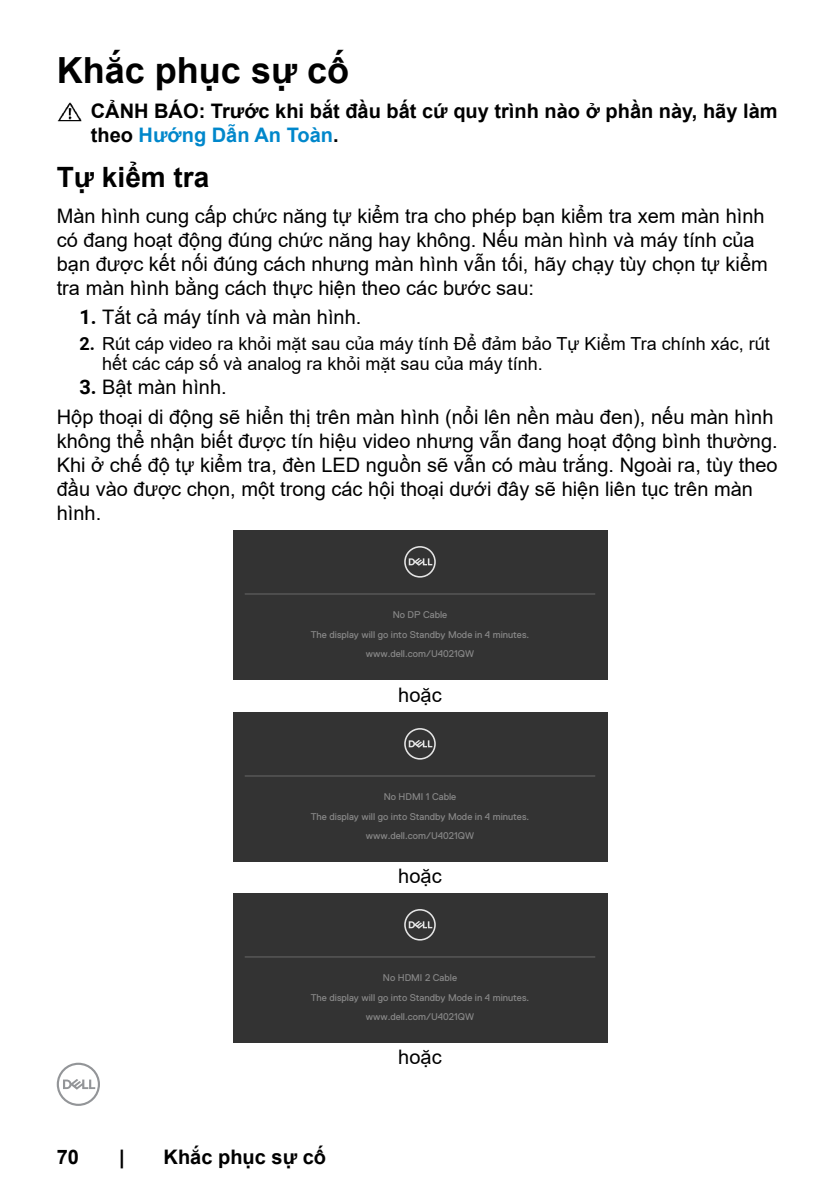
<style>
.page{position:relative;width:840px;height:1191px;background:#fff}
.page>*{position:absolute;margin:0;border:0;box-sizing:border-box;transform-origin:0 0}
.t1{font:700 36px "Arial";color:#000}
.t2{font:700 28px "Arial";color:#000}
.t3{font:20px/24px "Arial";color:#000}
.t4{font:700 20px/24px "Arial";color:#000}
.t5{font:18px/20px "Arial";color:#000}
.t6{font:9.8px/20.2px "Dell Replica";color:#888;text-align:center}
.s1{color:#0087cb}
.s2{font-family:"Roboto";font-weight:700}
</style>
<div class="page">
<svg style="left:57px;top:1062px;width:43px;height:44px"></svg>
<img style="left:57px;top:102px;width:25px;height:20px">
<div style="left:233px;top:530px;width:373px;height:150px;background:#333"></div>
<hr style="left:244px;top:593px;width:351px;height:1px;background:#666">
<svg style="left:404px;top:546px;width:31px;height:31px"></svg>
<div style="left:233px;top:712px;width:373px;height:150px;background:#333"></div>
<hr style="left:244px;top:775px;width:351px;height:1px;background:#666">
<svg style="left:404px;top:728px;width:31px;height:31px"></svg>
<div style="left:233px;top:893px;width:373px;height:150px;background:#333"></div>
<hr style="left:244px;top:956px;width:351px;height:1px;background:#666">
<svg style="left:404px;top:909px;width:31px;height:31px"></svg>
<h1 class="t1" style="left:57px;top:45px;width:291px">Khắc phục sự cố</h1>
<p class="t4" style="left:91px;top:99px;width:688px">CẢNH BÁO: Trước khi bắt đầu bất cứ quy trình nào ở phần này, hãy làm theo <span class="s1">Hướng Dẫn An Toàn</span>.</p>
<h2 class="t2" style="left:57px;top:158px;width:154px">Tự kiểm tra</h2>
<p class="t3" style="left:57px;top:203px;width:712px">Màn hình cung cấp chức năng tự kiểm tra cho phép bạn kiểm tra xem màn hình có đang hoạt động đúng chức năng hay không. Nếu màn hình và máy tính của bạn được kết nối đúng cách nhưng màn hình vẫn tối, hãy chạy tùy chọn tự kiểm tra màn hình bằng cách thực hiện theo các bước sau:</p>
<p class="t3" style="left:79px;top:305px;width:283px"><span class="s2">1.</span> Tắt cả máy tính và màn hình.</p>
<p class="t5" style="left:102px;top:333px;width:669px;text-indent:-23px"><span class="s2">2.</span> Rút cáp video ra khỏi mặt sau của máy tính Để đảm bảo Tự Kiểm Tra chính xác, rút hết các cáp số và analog ra khỏi mặt sau của máy tính.</p>
<p class="t3" style="left:57px;top:372px;width:717px;line-height:29.6px;text-indent:23px"><span class="s2">3.</span> Bật màn hình.<br>Hộp thoại di động sẽ hiển thị trên màn hình (nổi lên nền màu đen), nếu màn hình</p>
<p class="t3" style="left:57px;top:428px;width:722px">không thể nhận biết được tín hiệu video nhưng vẫn đang hoạt động bình thường.<br>Khi ở chế độ tự kiểm tra, đèn LED nguồn sẽ vẫn có màu trắng. Ngoài ra, tùy theo đầu vào được chọn, một trong các hội thoại dưới đây sẽ hiện liên tục trên màn hình.</p>
<p class="t6" style="left:310px;top:604px;width:220px">No DP Cable<br>The display will go into Standby Mode in 4 minutes.</p>
<p class="t6" style="left:365px;top:643px;width:110px">www.dell.com/U4021QW</p>
<p class="t3" style="left:398px;top:682px;width:45px">hoặc</p>
<p class="t6" style="left:310px;top:786px;width:220px">No HDMI 1 Cable<br>The display will go into Standby Mode in 4 minutes.</p>
<p class="t6" style="left:365px;top:825px;width:110px">www.dell.com/U4021QW</p>
<p class="t3" style="left:398px;top:863px;width:45px">hoặc</p>
<p class="t6" style="left:310px;top:967px;width:220px">No HDMI 2 Cable<br>The display will go into Standby Mode in 4 minutes.</p>
<p class="t6" style="left:365px;top:1006px;width:110px">www.dell.com/U4021QW</p>
<p class="t3" style="left:398px;top:1044px;width:45px">hoặc</p>
<p class="t4" style="left:57px;top:1145px;width:24px">70</p>
<p class="t4" style="left:119px;top:1145px;width:7px">|</p>
<p class="t4" style="left:163px;top:1145px;width:162px">Khắc phục sự cố</p>
</div>
